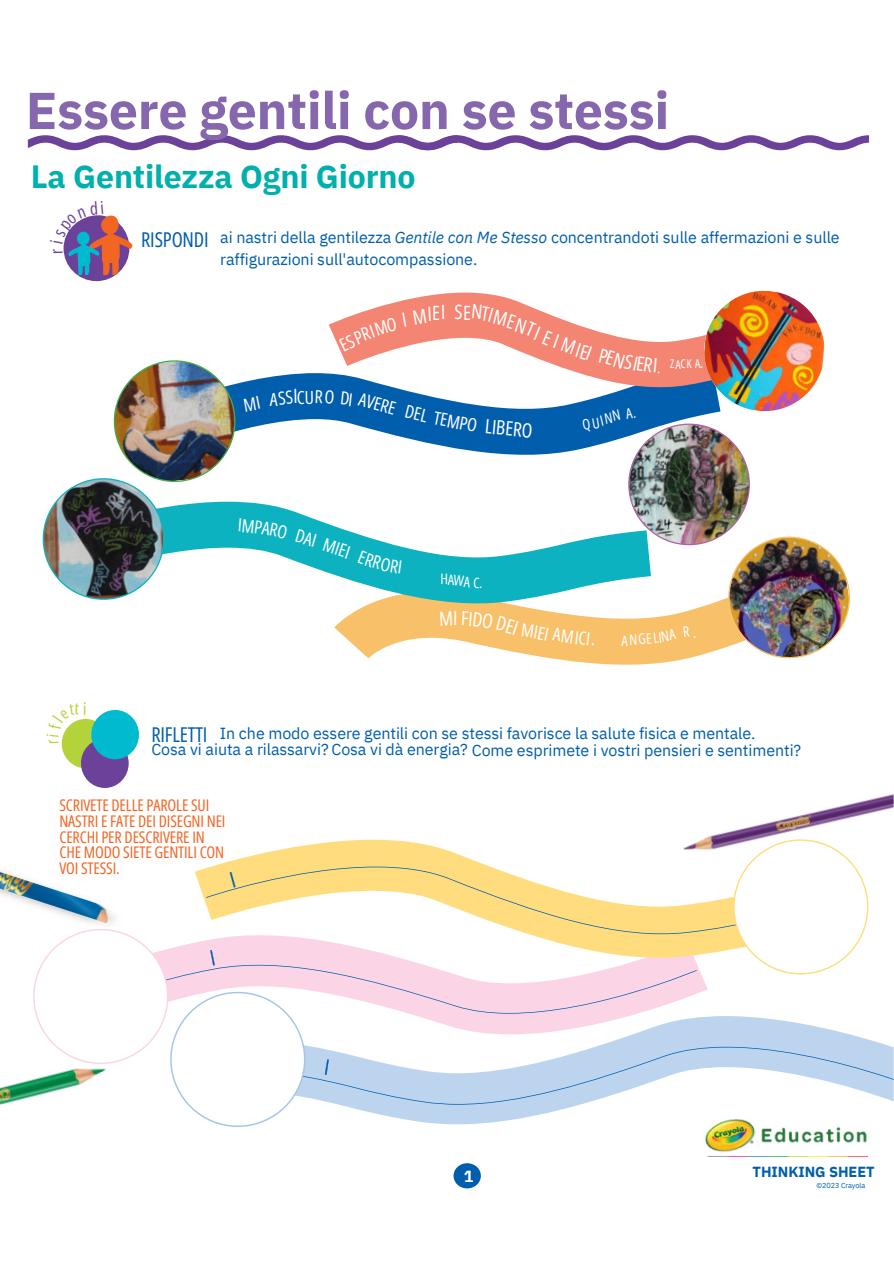
<style>
.page{position:relative;width:894px;height:1264px;background:#fff}
.page>*{position:absolute;margin:0;border:0;box-sizing:border-box;transform-origin:0 0}
.t1{font:700 51.9px "IBM Plex Sans";letter-spacing:-.005em;color:#8667ad}
.t2{font:700 32.1px "IBM Plex Sans";letter-spacing:-.005em;color:#00b0ad}
.t3{font:20.4px "Open Sans Condensed";letter-spacing:-.01em;color:#005eac}
.t4{font:19.65px "Open Sans Condensed";color:#fff}
.t5{font:18px "Open Sans Condensed";color:#fff}
.t6{font:16.05px/21.3px "IBM Plex Sans";letter-spacing:-.005em;color:#005eac}
.t7{font:16.05px/15.8px "Open Sans Condensed";letter-spacing:-.01em;color:#f26522}
.t8{font:700 16.05px "IBM Plex Sans";color:#fff}
.t9{font:700 14.55px "IBM Plex Sans";letter-spacing:-.005em;color:#005eac}
.t10{font:14.4px "Open Sans Condensed";color:#fff}
.t11{font:12px "Open Sans Condensed";color:#fff}
.t12{font:7.35px "IBM Plex Sans";letter-spacing:-.005em;color:#005eac}
.s1{font-style:italic}
</style>
<div class="page">
<img style="left:705px;top:1129px;width:162px;height:23px">
<div style="left:62px;top:719px;width:47px;height:49px;background:#b4d33a;border-radius:50%"></div>
<div style="left:81px;top:738px;width:48px;height:50px;background:#6c419a;border-radius:50%"></div>
<div style="left:91px;top:710px;width:48px;height:49px;background:#00bacf;border-radius:50%"></div>
<div style="left:63px;top:215px;width:66px;height:66px;background:#6c419a;border-radius:50%"></div>
<div style="left:453px;top:1163px;width:27px;height:25px;background:#005eac;border-radius:50%"></div>
<svg style="left:28px;top:135px;width:840px;height:15px"></svg>
<img style="left:0;top:1080px;width:29px;height:24px">
<img style="left:723px;top:794px;width:170px;height:39px">
<img style="left:0;top:872px;width:29px;height:32px">
<svg style="left:334px;top:395px;width:106px;height:51px;fill:#005eac"></svg>
<svg style="left:328px;top:294px;width:112px;height:101px"></svg>
<svg style="left:334px;top:610px;width:333px;height:55px;fill:#f8c069"></svg>
<svg style="left:334px;top:526px;width:106px;height:84px"></svg>
<svg style="left:63px;top:215px;width:70px;height:60px"></svg>
<svg style="left:29px;top:833px;width:864px;height:296px"></svg>
<svg style="left:405px;top:405px;width:23px;height:17px"></svg>
<svg style="left:341px;top:391px;width:11px;height:15px"></svg>
<svg style="left:358px;top:550px;width:43px;height:23px"></svg>
<svg style="left:339px;top:307px;width:91px;height:44px;background:#f59383"></svg>
<img style="left:440px;top:290px;width:410px;height:372px">
<img style="left:42px;top:357px;width:292px;height:243px">
<svg style="left:61px;top:718px;width:24px;height:27px"></svg>
<h1 class="t1" style="left:26px;top:69px;width:644px">Essere gentili con se stessi</h1>
<h2 class="t2" style="left:31px;top:151px;width:386px">La Gentilezza Ogni Giorno</h2>
<p class="t3" style="left:141px;top:225px;width:69px">RISPONDI</p>
<p class="t6" style="left:220px;top:226px;width:621px">ai nastri della gentilezza <span class="s1">Gentile con Me Stesso</span> concentrandoti sulle affermazioni e sulle raffigurazioni sull'autocompassione.</p>
<p class="t4" style="left:432px;top:299px;width:9px">E</p>
<p class="t4" style="left:454px;top:299px;width:18px">SE</p>
<p class="t5" style="left:270px;top:387px;width:9px">A</p>
<p class="t5" style="left:297px;top:385px;width:9px">C</p>
<p class="t5" style="left:362px;top:387px;width:39px;rotate:16deg">AVERE</p>
<p class="t5" style="left:436px;top:405px;width:45px;rotate:11deg">TEMPO</p>
<p class="t4" style="left:486px;top:413px;width:49px;rotate:5deg">LIBERO</p>
<p class="t11" style="left:670px;top:356px;width:23px">ZACK</p>
<p class="t5" style="left:327px;top:532px;width:29px;rotate:18deg">MIEI</p>
<p class="t10" style="left:440px;top:569px;width:9px">H</p>
<p class="t4" style="left:453px;top:604px;width:6px">I</p>
<p class="t3" style="left:151px;top:720px;width:57px">RIFLETTI</p>
<p class="t6" style="left:220px;top:721px;width:537px">In che modo essere gentili con se stessi favorisce la salute fisica e mentale.</p>
<p class="t6" style="left:151px;top:738px;width:651px">Cosa vi aiuta a rilassarvi? Cosa vi dà energia? Come esprimete i vostri pensieri e sentimenti?</p>
<p class="t7" style="left:59px;top:797px;width:168px">SCRIVETE DELLE PAROLE SUI<br>NASTRI E FATE DEI DISEGNI NEI<br>CERCHI PER DESCRIVERE IN<br>CHE MODO SIETE GENTILI CON<br>VOI STESSI.</p>
<p class="t8" style="left:463px;top:1162px;width:11px">1</p>
<p class="t9" style="left:752px;top:1160px;width:123px">THINKING SHEET</p>
<p class="t12" style="left:816px;top:1179px;width:50px">©2023 Crayola</p>
</div>
